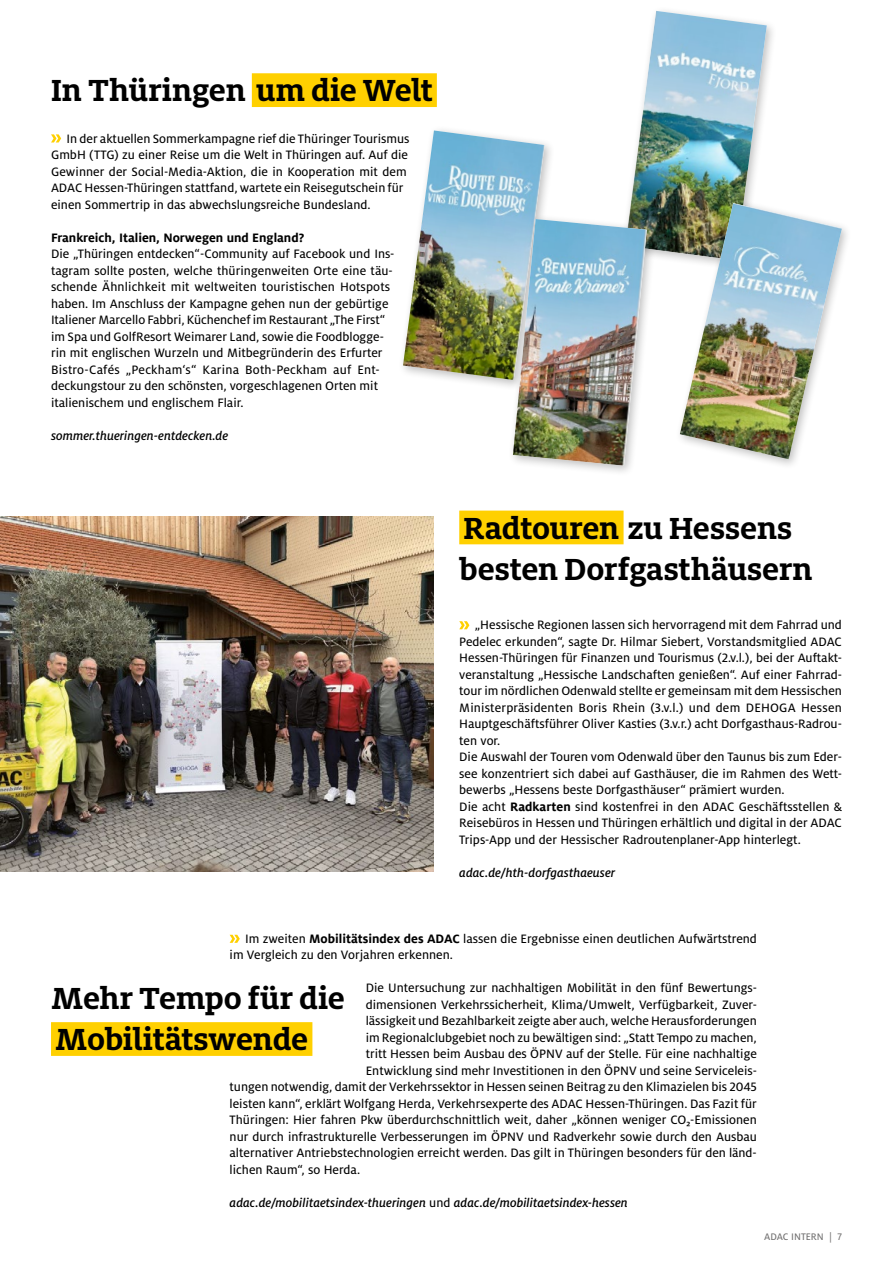
<style>
.page{position:relative;width:893px;height:1263px;background:#fff}
.page>*{position:absolute;margin:0;border:0;box-sizing:border-box;transform-origin:0 0}
.t1{font:700 33.75px/41.2px "Milo Slab ADAC";letter-spacing:-.005em;color:#000}
.t2{font:13.5px/16.5px "Milo ADAC Text";color:#000}
.t3{font:italic 500 13.5px "Milo ADAC";color:#000}
.t4{font:700 13.5px "Milo ADAC";color:#000}
.t5{font:10.5px "Milo ADAC Text";color:#706f6f}
.s1{font-family:"Milo ADAC";font-weight:700}
.s2{font-family:"Milo ADAC Text";font-weight:400;font-style:normal}
</style>
<div class="page">
<svg style="left:230px;top:935px;width:10px;height:8px"></svg>
<div style="left:51px;top:1022px;width:261px;height:34px;background:#ffd000"></div>
<div style="left:252px;top:73px;width:185px;height:34px;background:#ffd000"></div>
<svg style="left:51px;top:134px;width:10px;height:8px"></svg>
<svg style="left:459px;top:621px;width:10px;height:8px"></svg>
<div style="left:459px;top:511px;width:165px;height:33px;background:#ffd000"></div>
<img style="left:0;top:516px;width:434px;height:355px">
<div style="left:507px;top:214px;width:151px;height:263px;background:#000;opacity:.25"></div>
<img style="left:403px;top:11px;width:439px;height:455px">
<img style="left:513px;top:219px;width:134px;height:247px">
<h1 class="t1" style="left:51px;top:69px;width:383px">In Thüringen um die Welt</h1>
<p class="t2" style="left:51px;top:130px;width:360px;text-indent:16px">In der aktuellen Sommerkampagne rief die Thüringer Tourismus GmbH (TTG) zu einer Reise um die Welt in Thüringen auf. Auf die Gewinner der Social-Media-Aktion, die in Kooperation mit dem ADAC Hessen-Thü ringen stattfand, wartete ein Reisegutschein für einen Sommertrip in das abwechslungsreiche Bundesland.</p>
<p class="t4" style="left:51px;top:230px;width:255px">Frankreich, Italien, Norwegen und England?</p>
<p class="t2" style="left:51px;top:246px;width:345px">Die „Thüringen entdecken“-Community auf Facebook und Ins&shy;tagram sollte posten, welche thü ringenweiten Orte eine täu&shy;schende Ähnlichkeit mit weltweiten touristischen Hotspots haben. Im Anschluss der Kampagne gehen nun der gebürtige Italiener Marcello Fabbri, Küchenchef im Restaurant „The First“ im Spa und GolfResort Weimarer Land, sowie die Foodblogge&shy;rin mit englischen Wurzeln und Mitbegründerin des Erfurter Bistro-Cafés „Peckham‘s“ Karina Both-Peckham auf Ent&shy;deckungstour zu den schönsten, vorgeschlagenen Orten mit italienischem und englischem Flair.</p>
<p class="t3" style="left:51px;top:428px;width:179px">sommer.thueringen-entdecken.de</p>
<h1 class="t1" style="left:459px;top:506px;width:355px">Radtouren zu Hessens besten Dorfgasthäusern</h1>
<p class="t2" style="left:459px;top:617px;width:384px;text-indent:16px">„Hessische Regionen lassen sich hervorragend mit dem Fahrrad und Pedelec erkunden“, sagte Dr. Hilmar Siebert, Vorstandsmitglied ADAC Hessen-Thüringen für Finanzen und Tourismus (2.v.l.), bei der Auftakt&shy;veranstaltung „Hessische Landschaften genießen“. Auf einer Fahrrad&shy;tour im nördlichen Odenwald stellte er gemeinsam mit dem Hessischen Ministerpräsidenten Boris Rhein (3.v.l.) und dem DEHOGA Hessen Hauptgeschäftsführer Oliver Kasties (3.v.r.) acht Dorfgasthaus-Radrou&shy;ten vor.<br>Die Auswahl der Touren vom Odenwald über den Taunus bis zum Eder&shy;see konzentriert sich dabei auf Gasthäuser, die im Rahmen des Wett&shy;bewerbs „Hessens beste Dorfgasthäuser“ prämiert wurden.<br>Die acht <span class="s1">Radkarten</span> sind kostenfrei in den ADAC Geschäftsstellen &amp; Reisebüros in Hessen und Thüringen erhältlich und digital in der ADAC Trips-App und der Hessischer Radroutenplaner-App hinterlegt.</p>
<p class="t3" style="left:459px;top:865px;width:157px">adac.de/hth-dorfgasthaeuser</p>
<p class="t2" style="left:230px;top:930px;width:529px;text-indent:16px">Im zweiten <span class="s1">Mobilitätsindex des ADAC</span> lassen die Ergebnisse einen deutlichen Aufwärtstrend im Vergleich zu den Vorjahren erkennen.</p>
<p class="t2" style="left:366px;top:980px;width:391px">Die Untersuchung zur nachhaltigen Mobilität in den fünf Bewertungs-</p>
<p class="t2" style="left:366px;top:996px;width:393px">dimensionen Verkehrssicherheit, Klima/Umwelt, Verfügbarkeit, Zuver-</p>
<p class="t2" style="left:366px;top:1013px;width:393px">lässigkeit und Bezahlbarkeit zeigte aber auch, welche Herausforderungen</p>
<p class="t2" style="left:366px;top:1029px;width:393px">im Regionalclubgebiet noch zu bewältigen sind: „Statt Tempo zu machen,</p>
<p class="t2" style="left:366px;top:1046px;width:393px">tritt Hessen beim Ausbau des ÖPNV auf der Stelle. Für eine nachhaltige</p>
<p class="t2" style="left:366px;top:1062px;width:393px">Entwicklung sind mehr Investitionen in den ÖPNV und seine Serviceleis-</p>
<p class="t2" style="left:230px;top:1079px;width:529px">tungen notwendig, damit der Verkehrssektor in Hessen seinen Beitrag zu den Klimazielen bis 2045</p>
<p class="t2" style="left:230px;top:1095px;width:529px">leisten kann“, erklärt Wolfgang Herda, Verkehrsexperte des ADAC Hessen-Thüringen. Das Fazit für</p>
<p class="t2" style="left:230px;top:1112px;width:529px">Thüringen: Hier fahren Pkw überdurchschnittlich weit, daher „können weniger CO₂-Emissionen</p>
<p class="t2" style="left:230px;top:1128px;width:529px">nur durch infrastrukturelle Verbesserungen im ÖPNV und Radverkehr sowie durch den Ausbau</p>
<p class="t2" style="left:230px;top:1145px;width:529px">alternativer Antriebstechnologien erreicht werden. Das gilt in Thüringen besonders für den länd-</p>
<p class="t2" style="left:230px;top:1161px;width:132px">lichen Raum“, so Herda.</p>
<p class="t3" style="left:230px;top:1195px;width:400px">adac.de/mobilitaetsindex-thueringen <span class="s2">und</span> adac.de/mobilitaetsindex-hessen</p>
<h1 class="t1" style="left:51px;top:976px;width:295px">Mehr Tempo für die<br>Mobilitätswende</h1>
<p class="t5" style="left:764px;top:1231px;width:79px">ADAC INTERN | 7</p>
</div>
